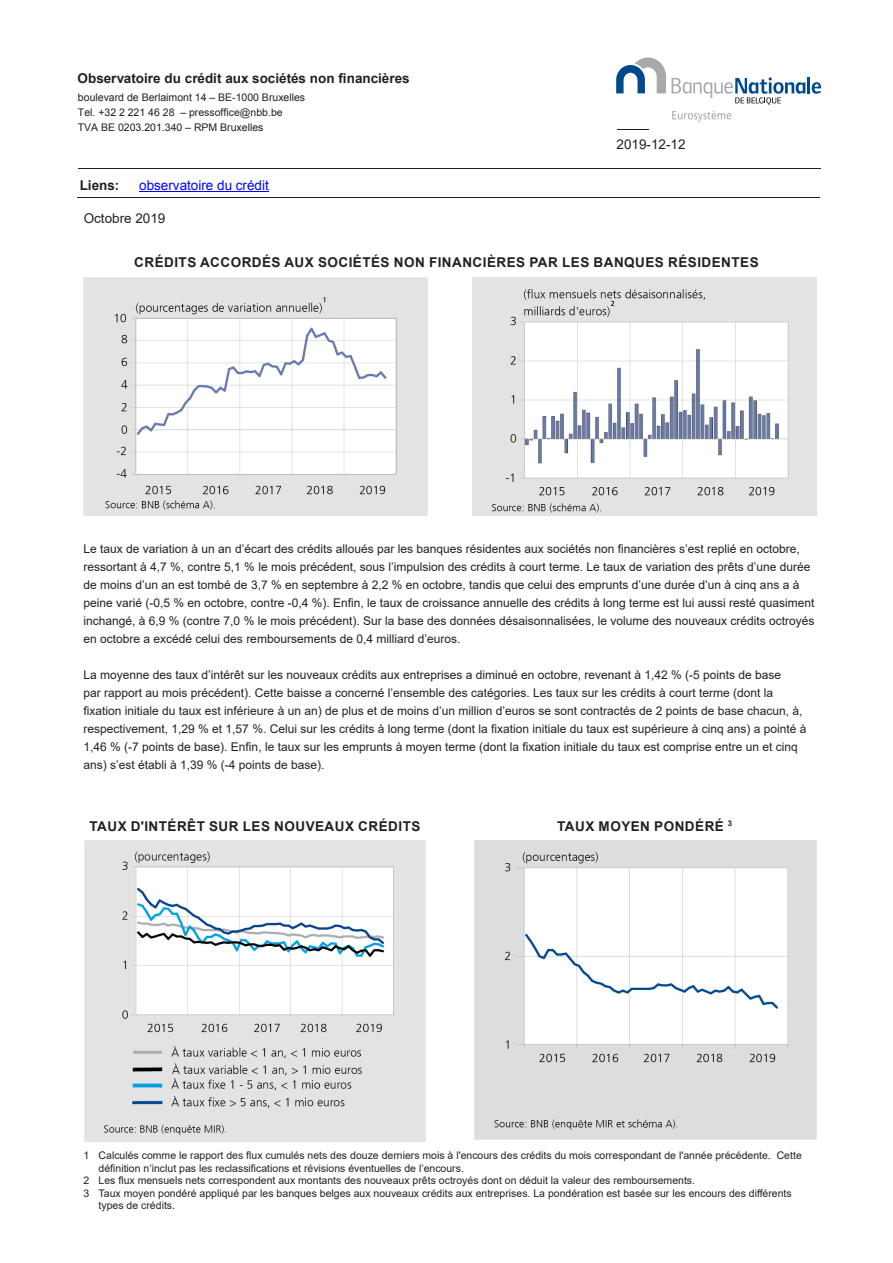
<style>
.page{position:relative;width:893px;height:1263px;background:#fff}
.page>*{position:absolute;margin:0;border:0;box-sizing:border-box;transform-origin:0 0}
.Courant_FR_Titres{font:700 13.5px "Arial";letter-spacing:.035em;color:#231f20}
.Courant_FR_Titres-2{font:700 13.5px "Arial";color:#231f20}
.Courant_FR{font:13.5px "Arial";color:#231f20}
.t1{font:13.5px "Arial";color:#00f}
.Courant_FR-2{font:12px/18px "Arial";color:#231f20}
.Footnotes{font:10.5px/12.6px "Arial";color:#231f20}
.t2{font:10.5px/15px "Arial";color:#231f20}
.s1{font-style:inherit}
</style>
<div class="page">
<hr style="left:617px;top:130px;width:31px;height:1px;background:#231f20">
<hr style="left:139px;top:191px;width:130px;height:1px;background:#00f">
<hr style="left:78px;top:168px;width:742px;height:1px;background:#231f20">
<hr style="left:77px;top:197px;width:430px;height:1px;background:#231f20">
<hr style="left:506px;top:197px;width:314px;height:1px;background:#231f20">
<hr style="left:807px;top:77px;width:3px;height:16px;background:#01498e">
<svg style="left:812px;top:82px;width:9px;height:12px"></svg>
<svg style="left:616px;top:58px;width:189px;height:47px"></svg>
<svg style="left:672px;top:111px;width:59px;height:11px"></svg>
<img style="left:84px;top:277px;width:343px;height:238px">
<img style="left:85px;top:841px;width:340px;height:301px">
<img style="left:475px;top:841px;width:341px;height:298px">
<img style="left:473px;top:277px;width:343px;height:238px">
<p class="Courant_FR_Titres-2" style="left:78px;top:69px;width:334px">Observatoire du crédit aux sociétés non financières</p>
<p class="t2" style="left:78px;top:90px;width:229px">boulevard de Berlaimont 14 – BE-1000 Bruxelles<br>Tel. +32 2 221 <span class="s1">46 28</span> – <span class="s1">pressoffice@nbb.be<br></span>TVA BE 0203.201.340 – RPM Bruxelles</p>
<p class="Courant_FR_Titres" style="left:80px;top:176px;width:41px">Liens:</p>
<p class="t1" style="left:139px;top:176px;width:131px">observatoire du crédit</p>
<p class="Courant_FR" style="left:84px;top:209px;width:83px">Octobre 2019</p>
<p class="Courant_FR" style="left:617px;top:135px;width:71px">2019-12-12</p>
<p class="Courant_FR_Titres" style="left:134px;top:253px;width:626px">CRÉDITS ACCORDÉS AUX SOCIÉTÉS NON FINANCIÈRES PAR LES BANQUES RÉSIDENTES</p>
<p class="Courant_FR-2" style="left:84px;top:540px;width:733px">Le taux de variation à un an d’écart des crédits alloués par les banques résidentes aux sociétés non financières s’est replié en octobre, ressortant à 4,7 %, contre 5,1 % le mois précédent, sous l’impulsion des crédits à court terme. Le taux de variation des prêts d’une durée de moins d’un an est tombé de 3,7 % en septembre à 2,2 % en octobre, tandis que celui des emprunts d’une durée d’un à cinq ans a à peine varié (-0,5 % en octobre, contre -0,4 %). Enfin, le taux de croissance annuelle des crédits à long terme est lui aussi resté quasiment inchangé, à 6,9 % (contre 7,0 % le mois précédent). Sur la base des données désaisonnalisées, le volume des nouveaux crédits octroyés en octobre a excédé celui des remboursements de 0,4 milliard d’euros.</p>
<p class="Courant_FR-2" style="left:84px;top:666px;width:724px">La moyenne des taux d’intérêt sur les nouveaux crédits aux entreprises a diminué en octobre, revenant à 1,42 % (-5 points de base<br>par rapport au mois précédent). Cette baisse a concerné l’ensemble des catégories. Les taux sur les crédits à court terme (dont la fixation initiale du taux est inférieure à un an) de plus et de moins d’un million d’euros se sont contractés de 2 points de base chacun, à, respectivement, 1,29 % et 1,57 %. Celui sur les crédits à long terme (dont la fixation initiale du taux est supérieure à cinq ans) a pointé à 1,46 % (-7 points de base). Enfin, le taux sur les emprunts à moyen terme (dont la fixation initiale du taux est comprise entre un et cinq ans) s’est établi à 1,39 % (-4 points de base).</p>
<p class="Courant_FR_Titres" style="left:90px;top:816px;width:332px">TAUX D'INTÉRÊT SUR LES NOUVEAUX CRÉDITS</p>
<p class="Courant_FR_Titres" style="left:557px;top:816px;width:176px">TAUX MOYEN PONDÉRÉ <sup>3</sup></p>
<p class="Footnotes" style="left:99px;top:1149px;width:705px;text-indent:-15px">1 Calculés comme le rapport des flux cumulés nets des douze derniers mois à l'encours des crédits du mois correspondant de l'année précédente. Cette définition n’inclut pas les reclassifications et révisions éventuelles de l’encours.</p>
<p class="Footnotes" style="left:84px;top:1174px;width:613px">2 Les flux mensuels nets correspondent aux montants des nouveaux prêts octroyés dont on déduit la valeur des remboursements.</p>
<p class="Footnotes" style="left:99px;top:1187px;width:695px;text-indent:-15px">3 Taux moyen pondéré appliqué par les banques belges aux nouveaux crédits aux entreprises. La pondération est basée sur les encours des différents types de crédits.</p>
</div>
